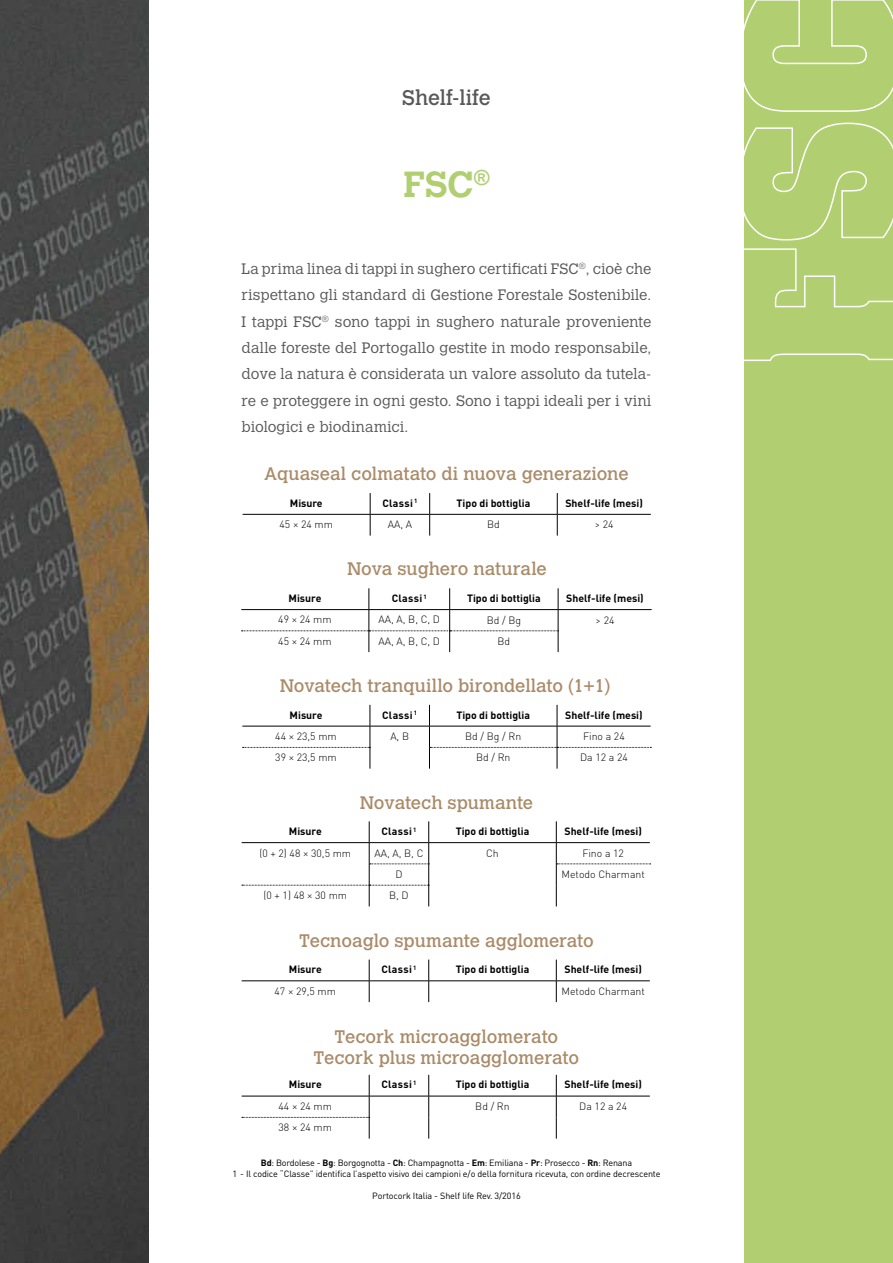
<style>
.page{position:relative;width:893px;height:1263px;background:#fff}
.page>*{position:absolute;margin:0;border:0;box-sizing:border-box;transform-origin:0 0}
.t1{font:700 36px "Calvert";color:#b1cf71}
.t2{font:21px "Calvert";letter-spacing:-.005em;color:#58585a}
.t3{font:18px/21px "Calvert";color:#a98b69;text-align:center}
.t4{font:300 15px/26.4px "Calvert";letter-spacing:.005em;color:#58585a;text-align:justify}
.t5{font:700 10.5px "DIN Pro";color:#000}
.t6{font:300 10.5px "DIN Pro";color:#000}
.t7{font:9px/10.8px "DIN Pro";letter-spacing:-.01em;color:#000;text-align:center}
.s1{font-weight:700}
</style>
<div class="page">
<div style="left:744px;top:0;width:149px;height:1263px;background:#b1cf71"></div>
<svg style="left:744px;top:248px;width:149px;height:114px"></svg>
<svg style="left:744px;top:122px;width:149px;height:119px"></svg>
<svg style="left:744px;top:0;width:149px;height:112px"></svg>
<img style="left:0;top:0;width:149px;height:1263px">
<svg style="left:370px;top:493px;width:1px;height:43px"></svg>
<svg style="left:429px;top:493px;width:1px;height:43px"></svg>
<svg style="left:557px;top:493px;width:1px;height:43px"></svg>
<hr style="left:243px;top:514px;width:127px;height:1px;background:#000">
<hr style="left:370px;top:514px;width:60px;height:1px;background:#000">
<hr style="left:430px;top:514px;width:127px;height:1px;background:#000">
<hr style="left:557px;top:514px;width:94px;height:1px;background:#000">
<hr style="left:242px;top:726px;width:128px;height:1px;background:#000">
<hr style="left:370px;top:726px;width:59px;height:1px;background:#000">
<svg style="left:243px;top:705px;width:128px;height:64px"></svg>
<svg style="left:429px;top:705px;width:222px;height:64px"></svg>
<hr style="left:241px;top:609px;width:128px;height:1px;background:#000">
<hr style="left:558px;top:609px;width:94px;height:1px;background:#000">
<svg style="left:242px;top:588px;width:317px;height:64px"></svg>
<hr style="left:429px;top:842px;width:127px;height:1px;background:#000">
<svg style="left:556px;top:821px;width:95px;height:85px"></svg>
<svg style="left:242px;top:821px;width:187px;height:85px"></svg>
<hr style="left:242px;top:980px;width:127px;height:1px;background:#000">
<hr style="left:369px;top:980px;width:60px;height:1px;background:#000">
<hr style="left:429px;top:980px;width:127px;height:1px;background:#000">
<hr style="left:556px;top:980px;width:94px;height:1px;background:#000">
<svg style="left:369px;top:959px;width:1px;height:43px"></svg>
<svg style="left:428px;top:959px;width:1px;height:43px"></svg>
<svg style="left:556px;top:959px;width:1px;height:43px"></svg>
<hr style="left:369px;top:1096px;width:60px;height:1px;background:#000">
<hr style="left:429px;top:1096px;width:127px;height:1px;background:#000">
<hr style="left:556px;top:1096px;width:94px;height:1px;background:#000">
<svg style="left:242px;top:1075px;width:128px;height:63px"></svg>
<svg style="left:428px;top:1075px;width:1px;height:63px"></svg>
<svg style="left:556px;top:1075px;width:1px;height:63px"></svg>
<h2 class="t2" style="left:402px;top:86px;width:90px">Shelf-life</h2>
<h1 class="t1" style="left:403px;top:162px;width:88px">FSC<sup>®</sup></h1>
<p class="t4" style="left:242px;top:256px;width:411px">La prima linea di tappi in sughero certificati FSC<sup>®</sup>, cioè che rispettano gli standard di Gestione Forestale Sostenibile.<br>I tappi FSC<sup>®</sup> sono tappi in sughero naturale proveniente dalle foreste del Portogallo gestite in modo responsabile, dove la natura è considerata un valore assoluto da tutela&shy;re e proteggere in ogni gesto. Sono i tappi ideali per i vini biologici e biodinamici.</p>
<p class="t3" style="left:264px;top:464px;width:366px">Aquaseal colmatato di nuova generazione</p>
<p class="t5" style="left:290px;top:496px;width:34px">Misure</p>
<p class="t5" style="left:382px;top:496px;width:37px">Classi <sup>1</sup></p>
<p class="t5" style="left:457px;top:496px;width:75px">Tipo di bottiglia</p>
<p class="t5" style="left:565px;top:496px;width:79px">Shelf-life (mesi)</p>
<p class="t6" style="left:280px;top:517px;width:55px">45 × 24 mm</p>
<p class="t6" style="left:388px;top:517px;width:26px">AA, A</p>
<p class="t6" style="left:487px;top:517px;width:14px">Bd</p>
<p class="t6" style="left:595px;top:517px;width:20px">&gt; 24</p>
<p class="t3" style="left:347px;top:559px;width:201px">Nova sughero naturale</p>
<p class="t5" style="left:289px;top:591px;width:34px">Misure</p>
<p class="t5" style="left:392px;top:591px;width:37px">Classi <sup>1</sup></p>
<p class="t5" style="left:467px;top:591px;width:75px">Tipo di bottiglia</p>
<p class="t5" style="left:566px;top:591px;width:79px">Shelf-life (mesi)</p>
<p class="t6" style="left:278px;top:612px;width:55px">49 × 24 mm</p>
<p class="t6" style="left:379px;top:612px;width:63px">AA, A, B, C, D</p>
<p class="t6" style="left:487px;top:612px;width:36px">Bd / Bg</p>
<p class="t6" style="left:596px;top:612px;width:20px">&gt; 24</p>
<p class="t6" style="left:278px;top:634px;width:55px">45 × 24 mm</p>
<p class="t6" style="left:379px;top:634px;width:63px">AA, A, B, C, D</p>
<p class="t6" style="left:498px;top:634px;width:14px">Bd</p>
<p class="t3" style="left:280px;top:675px;width:332px">Novatech tranquillo birondellato (1+1)</p>
<p class="t5" style="left:290px;top:708px;width:34px">Misure</p>
<p class="t5" style="left:382px;top:708px;width:37px">Classi <sup>1</sup></p>
<p class="t5" style="left:456px;top:708px;width:75px">Tipo di bottiglia</p>
<p class="t5" style="left:565px;top:708px;width:79px">Shelf-life (mesi)</p>
<p class="t6" style="left:275px;top:729px;width:63px">44 × 23,5 mm</p>
<p class="t6" style="left:390px;top:729px;width:20px">A, B</p>
<p class="t6" style="left:465px;top:729px;width:58px">Bd / Bg / Rn</p>
<p class="t6" style="left:583px;top:729px;width:43px">Fino a 24</p>
<p class="t6" style="left:275px;top:750px;width:63px">39 × 23,5 mm</p>
<p class="t6" style="left:476px;top:750px;width:36px">Bd / Rn</p>
<p class="t6" style="left:580px;top:750px;width:49px">Da 12 a 24</p>
<p class="t3" style="left:360px;top:792px;width:175px">Novatech spumante</p>
<p class="t5" style="left:289px;top:824px;width:34px">Misure</p>
<p class="t5" style="left:381px;top:824px;width:37px">Classi <sup>1</sup></p>
<p class="t5" style="left:456px;top:824px;width:75px">Tipo di bottiglia</p>
<p class="t5" style="left:564px;top:824px;width:79px">Shelf-life (mesi)</p>
<p class="t6" style="left:259px;top:845px;width:93px">(0 + 2) 48 × 30,5 mm</p>
<p class="t6" style="left:374px;top:845px;width:50px">AA, A, B, C</p>
<p class="t6" style="left:486px;top:845px;width:14px">Ch</p>
<p class="t6" style="left:582px;top:845px;width:43px">Fino a 12</p>
<p class="t6" style="left:395px;top:867px;width:9px">D</p>
<p class="t6" style="left:562px;top:867px;width:85px">Metodo Charmant</p>
<p class="t6" style="left:263px;top:888px;width:85px">(0 + 1) 48 × 30 mm</p>
<p class="t6" style="left:389px;top:888px;width:21px">B, D</p>
<p class="t3" style="left:299px;top:930px;width:296px">Tecnoaglo spumante agglomerato</p>
<p class="t5" style="left:289px;top:962px;width:34px">Misure</p>
<p class="t5" style="left:381px;top:962px;width:37px">Classi <sup>1</sup></p>
<p class="t5" style="left:456px;top:962px;width:75px">Tipo di bottiglia</p>
<p class="t5" style="left:564px;top:962px;width:79px">Shelf-life (mesi)</p>
<p class="t6" style="left:275px;top:984px;width:63px">47 × 29,5 mm</p>
<p class="t6" style="left:561px;top:984px;width:85px">Metodo Charmant</p>
<p class="t3" style="left:314px;top:1026px;width:267px">Tecork microagglomerato<br>Tecork plus microagglomerato</p>
<p class="t5" style="left:289px;top:1077px;width:34px">Misure</p>
<p class="t5" style="left:381px;top:1077px;width:37px">Classi <sup>1</sup></p>
<p class="t5" style="left:456px;top:1077px;width:75px">Tipo di bottiglia</p>
<p class="t5" style="left:564px;top:1077px;width:79px">Shelf-life (mesi)</p>
<p class="t6" style="left:279px;top:1099px;width:55px">44 × 24 mm</p>
<p class="t6" style="left:475px;top:1099px;width:36px">Bd / Rn</p>
<p class="t6" style="left:579px;top:1099px;width:49px">Da 12 a 24</p>
<p class="t6" style="left:279px;top:1120px;width:55px">38 × 24 mm</p>
<p class="t7" style="left:232px;top:1157px;width:430px"><span class="s1">Bd</span>: Bordolese - <span class="s1">Bg</span>: Borgognotta - <span class="s1">Ch</span>: Champagnotta - <span class="s1">Em</span>: Emiliana - <span class="s1">Pr</span>: Prosecco - <span class="s1">Rn</span>: Renana<br>1 - Il codice “Classe” identifica l’aspetto visivo dei campioni e/o della fornitura ricevuta, con ordine decrescente</p>
<p class="t7" style="left:372px;top:1190px;width:150px">Portocork Italia - Shelf life Rev. 3/2016</p>
</div>
